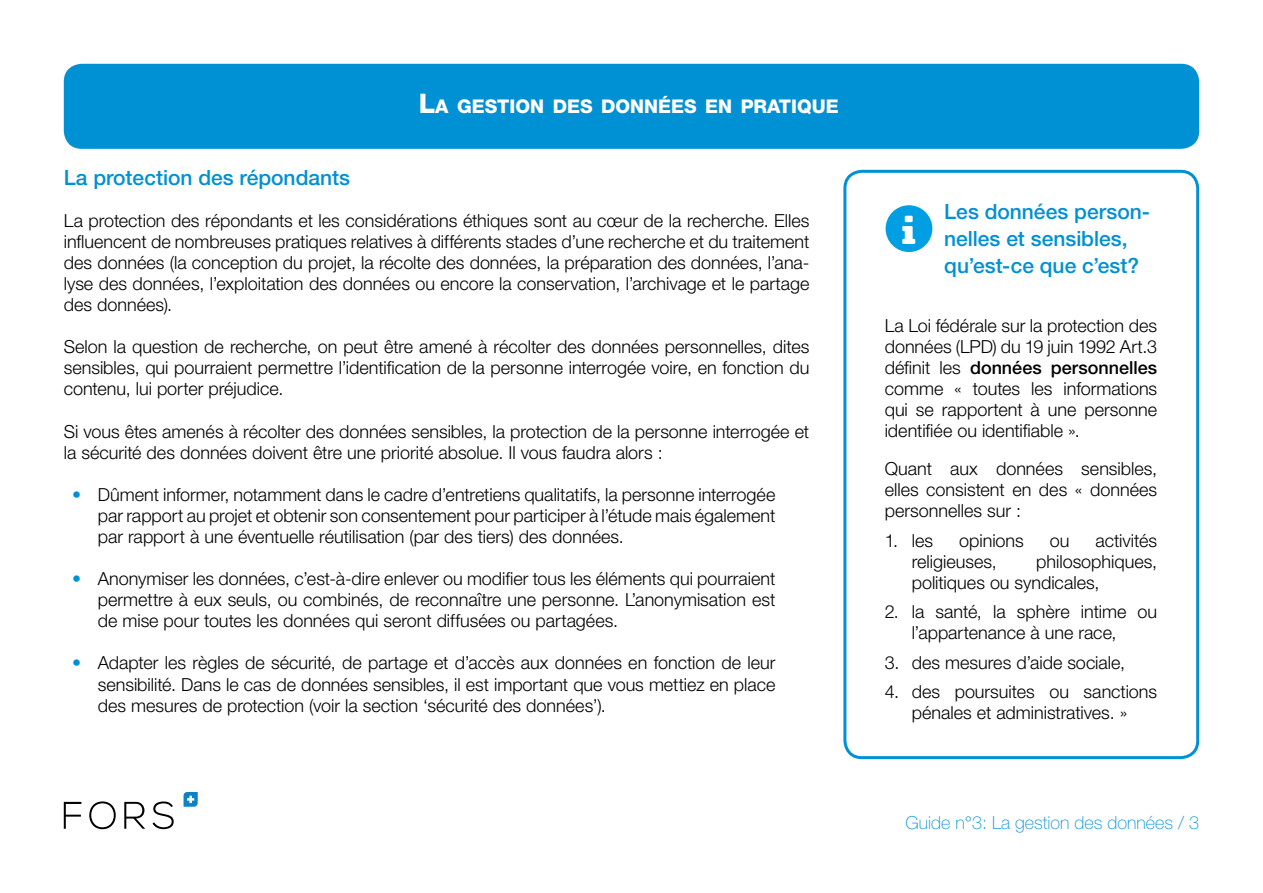
<style>
.page{position:relative;width:1263px;height:893px;background:#fff}
.page>*{position:absolute;margin:0;border:0;box-sizing:border-box;transform-origin:0 0}
.t1{font:500 21px/27px "Helvetica Neue LT Std";color:#0090d4}
.t2{font:800 18.9px "Helvetica Neue LT Std";color:#fff}
.t3{font:300 18px/21px "Helvetica Neue LT Std";color:#000;text-align:justify}
.t4{font:100 18px "Helvetica Neue LT Std";color:#0090d4}
.s1{font-size:27px}
.s2{color:#0090d4}
.s3{font-weight:500}
</style>
<div class="page">
<div style="left:843px;top:170px;width:356px;height:589px;border:3px solid #0090d4;border-radius:17px"></div>
<svg style="left:64px;top:802px;width:17px;height:27px"></svg>
<svg style="left:89px;top:801px;width:27px;height:28px"></svg>
<svg style="left:124px;top:802px;width:21px;height:27px"></svg>
<svg style="left:153px;top:801px;width:21px;height:28px"></svg>
<svg style="left:184px;top:792px;width:14px;height:15px"></svg>
<div style="left:64px;top:64px;width:1135px;height:85px;background:#0090d4;border-radius:18px"></div>
<div style="left:885px;top:205px;width:47px;height:47px;background:#009fe3;border-radius:50%"></div>
<p class="t2" style="left:419px;top:95px;width:421px"><span class="s1">L</span>A GESTION DES DONNÉES EN PRATIQUE</p>
<p class="t1" style="left:64px;top:164px;width:288px">La protection des répondants</p>
<p class="t3" style="left:64px;top:210px;width:747px">La protection des répondants et les considérations éthiques sont au cœur de la recherche. Elles influencent de nombreuses pratiques relatives à différents stades d’une recherche et du traitement des données (la conception du projet, la récolte des données, la préparation des données, l’ana&shy;lyse des données, l’exploitation des données ou encore la conservation, l’archivage et le partage des données).</p>
<p class="t3" style="left:64px;top:336px;width:747px">Selon la question de recherche, on peut être amené à récolter des données personnelles, dites sensibles, qui pourraient permettre l’identification de la personne interrogée voire, en fonction du contenu, lui porter préjudice.</p>
<p class="t3" style="left:64px;top:420px;width:747px">Si vous êtes amenés à récolter des données sensibles, la protection de la personne interrogée et la sécurité des données doivent être une priorité absolue. Il vous faudra alors :</p>
<p class="t3" style="left:98px;top:484px;width:679px;text-indent:-26px"><span class="s2">•</span> Dûment informer, notamment dans le cadre d’entretiens qualitatifs, la personne interrogée par rapport au projet et obtenir son consentement pour participer à l’étude mais également par rapport à une éventuelle réutilisation (par des tiers) des données.</p>
<p class="t3" style="left:98px;top:568px;width:679px;text-indent:-26px"><span class="s2">•</span> Anonymiser les données, c’est-à-dire enlever ou modifier tous les éléments qui pourraient permettre à eux seuls, ou combinés, de reconnaître une personne. L’anonymisation est de mise pour toutes les données qui seront diffusées ou partagées.</p>
<p class="t3" style="left:98px;top:652px;width:679px;text-indent:-26px"><span class="s2">•</span> Adapter les règles de sécurité, de partage et d’accès aux données en fonction de leur sensibilité. Dans le cas de données sensibles, il est important que vous mettiez en place des mesures de protection (voir la section ‘sécurité des données’).</p>
<p class="t1" style="left:944px;top:198px;width:207px">Les données person&shy;nelles et sensibles, qu’est-ce que c’est?</p>
<p class="t3" style="left:885px;top:315px;width:274px">La Loi fédérale sur la protection des données (LPD) du 19 juin 1992 Art.3 définit les <span class="s3">données personnelles </span>comme « toutes les informations qui se rapportent à une personne identifiée ou identifiable ».</p>
<p class="t3" style="left:885px;top:458px;width:274px">Quant aux données sensibles, elles consistent en des « données personnelles sur :</p>
<p class="t3" style="left:885px;top:529px;width:50px">1. les</p>
<p class="t3" style="left:959px;top:529px;width:66px">opinions</p>
<p class="t3" style="left:1050px;top:529px;width:21px">ou</p>
<p class="t3" style="left:1095px;top:529px;width:63px">activités</p>
<p class="t3" style="left:912px;top:550px;width:87px">religieuses,</p>
<p class="t3" style="left:912px;top:550px;width:247px;text-indent:125px">philosophiques, politiques ou syndicales,</p>
<p class="t3" style="left:912px;top:601px;width:247px;text-indent:-27px">2. la santé, la sphère intime ou l’appartenance à une race,</p>
<p class="t3" style="left:885px;top:651px;width:242px">3. des mesures d’aide sociale,</p>
<p class="t3" style="left:885px;top:681px;width:274px;text-align:center">4. des poursuites ou sanctions pénales et administratives. »</p>
<p class="t4" style="left:905px;top:812px;width:295px">Guide n°3: La gestion des données / 3</p>
</div>
